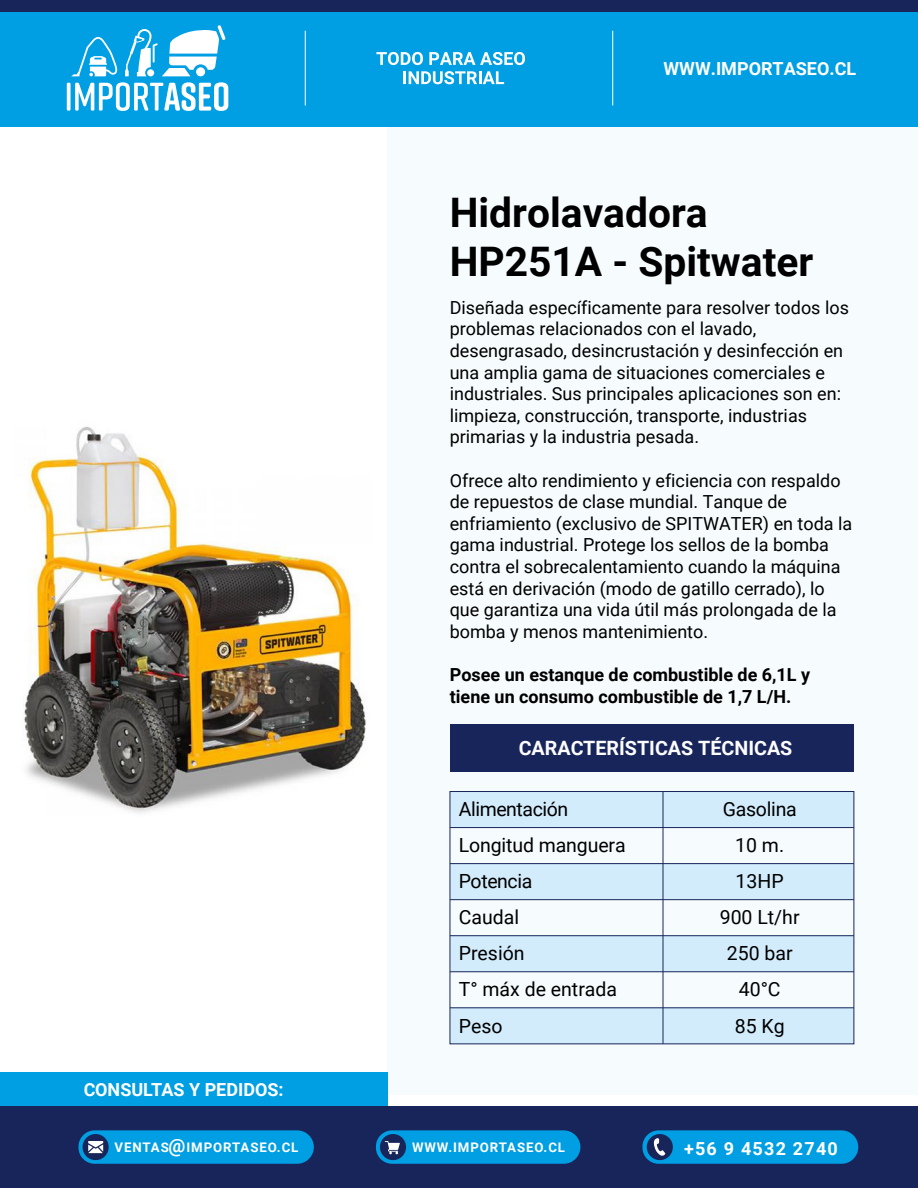
<style>
.page{position:relative;width:918px;height:1188px;background:#fff}
.page>*{position:absolute;margin:0;border:0;box-sizing:border-box;transform-origin:0 0}
.t1{font:700 40.65px/48.9px "Roboto";color:#000}
.t2{font:700 19.65px "Roboto";color:#fcfcfc}
.t3{font:19.5px/36px "Roboto";letter-spacing:-.005em;color:#000}
.t4{font:18px/21.6px "Roboto";color:#000}
.t5{font:700 18px/21.6px "Roboto";color:#000}
.t6{font:700 18px "Roboto";color:#fff}
.t7{font:700 18px "Roboto";letter-spacing:.065em;color:#fff}
.t8{font:700 13.2px "Roboto";letter-spacing:.065em;color:#fff}
.s1{font-size:18.9px}
</style>
<div class="page">
<div style="left:387px;top:104px;width:531px;height:991px;background:#f6fbfe"></div>
<div style="left:450px;top:724px;width:404px;height:48px;background:#18255a"></div>
<div style="left:450px;top:792px;width:404px;height:36px;background:#d3ecfb"></div>
<div style="left:450px;top:864px;width:404px;height:36px;background:#d3ecfb"></div>
<div style="left:450px;top:936px;width:404px;height:36px;background:#d3ecfb"></div>
<div style="left:450px;top:1008px;width:404px;height:36px;background:#d3ecfb"></div>
<hr style="left:450px;top:827px;width:404px;height:1px;background:#18255a">
<hr style="left:450px;top:863px;width:404px;height:1px;background:#18255a">
<hr style="left:450px;top:899px;width:404px;height:1px;background:#18255a">
<hr style="left:450px;top:935px;width:404px;height:1px;background:#18255a">
<hr style="left:450px;top:971px;width:404px;height:1px;background:#18255a">
<hr style="left:450px;top:1007px;width:404px;height:1px;background:#18255a">
<div style="left:450px;top:791px;width:404px;height:253px;border:1px solid #18255a"></div>
<hr style="left:663px;top:792px;width:1px;height:252px;background:#18255a">
<img style="left:24px;top:427px;width:343px;height:386px">
<div style="left:0;top:0;width:918px;height:127px;background:#009ee2"></div>
<div style="left:0;top:0;width:918px;height:12px;background:#18255a"></div>
<hr style="left:305px;top:31px;width:1px;height:74px;background:#fff">
<hr style="left:612px;top:31px;width:1px;height:74px;background:#fff">
<svg style="left:376px;top:52px;width:47px;height:13px"></svg>
<svg style="left:429px;top:52px;width:96px;height:13px"></svg>
<svg style="left:404px;top:71px;width:100px;height:13px"></svg>
<div style="left:0;top:1106px;width:918px;height:82px;background:#18255a"></div>
<div style="left:376px;top:1130px;width:204px;height:34px;background:#009ee2;border-radius:16px"></div>
<svg style="left:380px;top:1134px;width:26px;height:26px"></svg>
<div style="left:79px;top:1130px;width:235px;height:34px;background:#009ee2;border-radius:16px"></div>
<svg style="left:83px;top:1134px;width:26px;height:26px"></svg>
<div style="left:642px;top:1130px;width:216px;height:34px;background:#009ee2;border-radius:16px"></div>
<div style="left:647px;top:1134px;width:26px;height:26px;background:#18255a;border-radius:50%"></div>
<svg style="left:654px;top:1138px;width:11px;height:18px"></svg>
<div style="left:0;top:1072px;width:387px;height:34px;background:#009ee2"></div>
<svg style="left:71px;top:37px;width:47px;height:39px"></svg>
<svg style="left:125px;top:25px;width:101px;height:51px"></svg>
<div style="left:147px;top:69px;width:7px;height:7px;background:#fff;border-radius:50%"></div>
<svg style="left:67px;top:83px;width:4px;height:28px"></svg>
<svg style="left:75px;top:82px;width:153px;height:29px"></svg>
<p class="t6" style="left:664px;top:56px;width:194px">WWW.IMPORTASEO.CL</p>
<h1 class="t1" style="left:450px;top:186px;width:365px">Hidrolavadora<br>HP251A - Spitwater</h1>
<p class="t4" style="left:450px;top:296px;width:401px">Diseñada específicamente para resolver todos los problemas relacionados con el lavado, desengrasado, desincrustación y desinfección en una amplia gama de situaciones comerciales e industriales. Sus principales aplicaciones son en: limpieza, construcción, transporte, industrias primarias y la industria pesada.</p>
<p class="t4" style="left:450px;top:469px;width:404px">Ofrece alto rendimiento y eficiencia con respaldo de repuestos de clase mundial. Tanque de enfriamiento (exclusivo de SPITWATER) en toda la gama industrial. Protege los sellos de la bomba contra el sobrecalentamiento cuando la máquina está en derivación (modo de gatillo cerrado), lo que garantiza una vida útil más prolongada de la bomba y menos mantenimiento.</p>
<p class="t5" style="left:450px;top:663px;width:362px">Posee un estanque de combustible de 6,1L y tiene un consumo combustible de 1,7 L/H.</p>
<p class="t2" style="left:519px;top:734px;width:275px">CARACTERÍSTICAS TÉCNICAS</p>
<p class="t6" style="left:84px;top:1077px;width:201px">CONSULTAS Y PEDIDOS:</p>
<p class="t3" style="left:459px;top:790px;width:111px">Alimentación</p>
<p class="t3" style="left:723px;top:790px;width:76px">Gasolina</p>
<p class="t3" style="left:459px;top:826px;width:168px">Longitud manguera</p>
<p class="t3" style="left:735px;top:826px;width:50px">10 m.</p>
<p class="t3" style="left:459px;top:862px;width:160px">Potencia<br>Caudal<br>Presión<br>T° máx de entrada</p>
<p class="t3" style="left:720px;top:862px;width:81px;text-align:center">13HP<br>900 Lt/hr<br>250 bar<br>40°C</p>
<p class="t3" style="left:459px;top:1007px;width:45px">Peso</p>
<p class="t3" style="left:735px;top:1007px;width:51px">85 Kg</p>
<p class="t8" style="left:115px;top:1138px;width:185px">VENTAS<span class="s1">@</span>IMPORTASEO.CL</p>
<p class="t8" style="left:412px;top:1138px;width:155px">WWW.IMPORTASEO.CL</p>
<p class="t7" style="left:684px;top:1136px;width:155px">+56 9 4532 2740</p>
</div>
